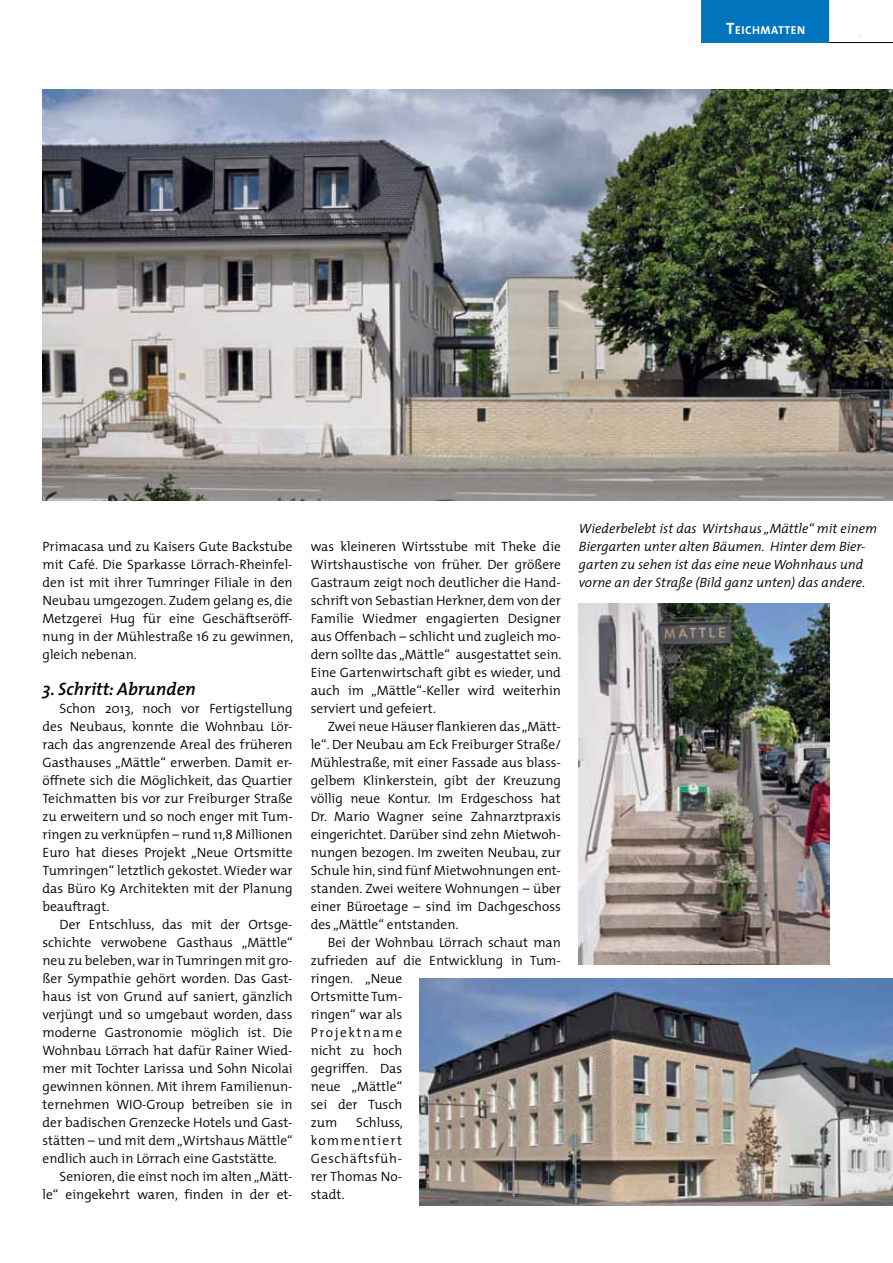
<style>
.page{position:relative;width:893px;height:1263px;background:#fff}
.page>*{position:absolute;margin:0;border:0;box-sizing:border-box;transform-origin:0 0}
.t1{font:italic 600 18px "The Mix";color:#000}
.t2{font:300 13.5px/18px "The Mix";color:#000;text-align:justify}
.t3{font:italic 300 13.5px/18px "The Mix";color:#000}
.t4{font:700 11.55px "The Mix";letter-spacing:.045em;color:#fff}
.s1{font-size:16.5px}
</style>
<div class="page">
<hr style="left:829px;top:42px;width:64px;height:1px;background:#000">
<div style="left:701px;top:0;width:127px;height:43px;background:#0074bc"></div>
<img style="left:579px;top:604px;width:250px;height:360px">
<img style="left:43px;top:89px;width:850px;height:412px">
<img style="left:419px;top:978px;width:474px;height:227px">
<p class="t4" style="left:726px;top:21px;width:80px"><span class="s1">T</span>EICHMATTEN</p>
<p class="t2" style="left:43px;top:537px;width:252px">Primacasa und zu Kaisers Gute Backstube mit Café. Die Sparkasse Lörrach-Rheinfel&shy;den ist mit ihrer Tumringer Filiale in den Neubau umgezogen. Zudem gelang es, die Metzgerei Hug für eine Geschäftseröff&shy;nung in der Mühlestraße 16 zu gewinnen, gleich nebenan.</p>
<h1 class="t1" style="left:43px;top:674px;width:155px">3. Schritt: Abrunden</h1>
<p class="t2" style="left:43px;top:699px;width:252px;text-indent:17px">Schon 2013, noch vor Fertigstellung des Neubaus, konnte die Wohnbau Lör&shy;rach das angrenzende Areal des früheren Gasthauses „Mättle“ erwerben. Damit er&shy;öffnete sich die Möglichkeit, das Quartier Teichmatten bis vor zur Freiburger Straße zu erweitern und so noch enger mit Tum&shy;ringen zu verknüpfen – rund 11,8 Millionen Euro hat dieses Projekt „Neue Ortsmitte Tumringen“ letztlich gekostet. Wieder war das Büro K9 Architekten mit der Planung beauftragt.</p>
<p class="t2" style="left:43px;top:915px;width:252px;text-indent:17px">Der Entschluss, das mit der Ortsge&shy;schichte verwobene Gasthaus „Mättle“ neu zu beleben, war in Tumringen mit gro&shy;ßer Sympathie gehört worden. Das Gast&shy;haus ist von Grund auf saniert, gänzlich verjüngt und so umgebaut worden, dass moderne Gastronomie möglich ist. Die Wohnbau Lörrach hat dafür Rainer Wied&shy;mer mit Tochter Larissa und Sohn Nicolai gewinnen können. Mit ihrem Familienun&shy;ternehmen WIO-Group betreiben sie in der badischen Grenzecke Hotels und Gast&shy;stätten – und mit dem „Wirtshaus Mättle“ endlich auch in Lörrach eine Gaststätte.</p>
<p class="t2" style="left:43px;top:1167px;width:252px;text-align:right">Senioren, die einst noch im alten „Mätt&shy;le“ eingekehrt waren, finden in der et-</p>
<p class="t2" style="left:311px;top:537px;width:252px">was kleineren Wirtsstube mit Theke die Wirtshaustische von früher. Der größere Gastraum zeigt noch deutlicher die Hand&shy;schrift von Sebastian Herkner, dem von der Familie Wiedmer engagierten Designer aus Offenbach – schlicht und zugleich mo&shy;dern sollte das „Mättle“ ausgestattet sein.<br>Eine Gartenwirtschaft gibt es wieder, und auch im „Mättle“-Keller wird weiterhin serviert und gefeiert.</p>
<p class="t2" style="left:311px;top:717px;width:252px;text-indent:17px">Zwei neue Häuser flankieren das „Mätt&shy;le“. Der Neubau am Eck Freiburger Straße/ Mühlestraße, mit einer Fassade aus blass&shy;gelbem Klinkerstein, gibt der Kreuzung völlig neue Kontur. Im Erdgeschoss hat Dr. Mario Wagner seine Zahnarztpraxis eingerichtet. Darüber sind zehn Mietwoh&shy;nungen bezogen. Im zweiten Neubau, zur Schule hin, sind fünf Mietwohnungen ent&shy;standen. Zwei weitere Wohnungen – über einer Büroetage – sind im Dachgeschoss des „Mättle“ entstanden.</p>
<p class="t2" style="left:311px;top:933px;width:252px;text-align:left;text-indent:17px">Bei der Wohnbau Lörrach schaut man zufrieden auf die Entwicklung in Tum&shy;ringen. „Neue<br>Ortsmitte Tum-<br>ringen“ war als<br>Projektname<br>nicht zu hoch<br>gegriffen. Das<br>neue „Mättle“<br>sei der Tusch<br>zum</p>
<p class="t2" style="left:311px;top:1113px;width:94px;text-indent:45px">Schluss, kommentiert Geschäftsfüh&shy;rer Thomas No&shy;stadt.</p>
<p class="t3" style="left:579px;top:519px;width:300px">Wiederbelebt ist das Wirtshaus „Mättle“ mit einem Biergarten unter alten Bäumen. Hinter dem Bier&shy;garten zu sehen ist das eine neue Wohnhaus und vorne an der Straße (Bild ganz unten) das andere.</p>
</div>
